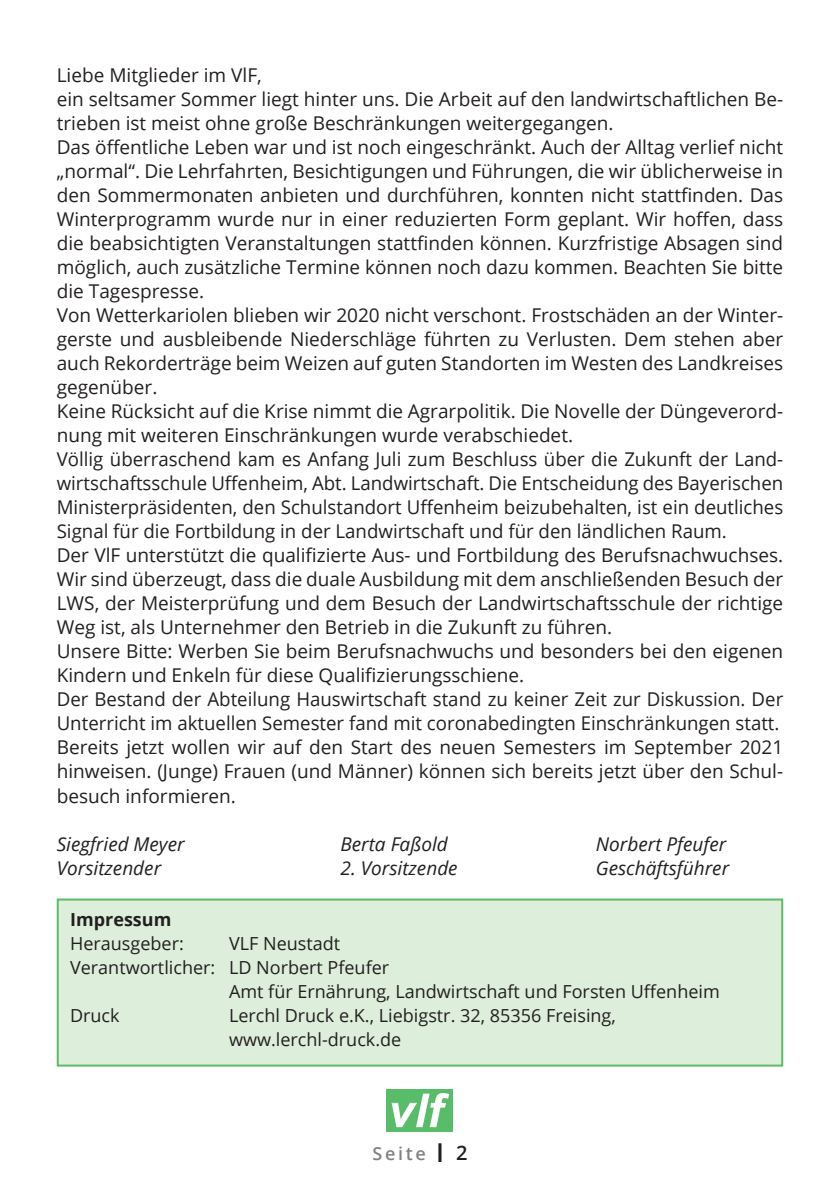
<style>
.page{position:relative;width:840px;height:1191px;background:#fff}
.page>*{position:absolute;margin:0;border:0;box-sizing:border-box;transform-origin:0 0}
.t1{font:19px/24px "Open Sans";color:#231f20}
.t2{font:italic 19px "Open Sans";color:#231f20}
.t3{font:18px/24px "Open Sans";color:#231f20}
.t4{font:700 18px "Open Sans";color:#231f20}
.t5{font:600 18px "Open Sans";letter-spacing:.15em;color:#808285}
.s1{font-size:26px;color:#231f20}
.s2{font-size:20px;color:#231f20}
</style>
<div class="page">
<div style="left:386px;top:1089px;width:67px;height:42px;background:#59bc68"></div>
<svg style="left:391px;top:1093px;width:58px;height:34px"></svg>
<div style="left:58px;top:899px;width:723px;height:166px;background:#ddeedb"></div>
<div style="left:57px;top:898px;width:725px;height:168px;border:2px solid #59bc68"></div>
<p class="t1" style="left:57px;top:63px;width:727px">Liebe Mitglieder im VlF,<br>ein seltsamer Sommer liegt hinter uns. Die Arbeit auf den landwirtschaftlichen Be&shy;trieben ist meist ohne große Beschränkungen weitergegangen.<br>Das öffentliche Leben war und ist noch eingeschränkt. Auch der Alltag verlief nicht „normal“. Die Lehrfahrten, Besichtigungen und Führungen, die wir üblicherweise in den Sommermonaten anbieten und durchführen, konnten nicht stattfinden. Das Winterprogramm wurde nur in einer reduzierten Form geplant. Wir hoffen, dass die beabsichtigten Veranstaltungen stattfinden können. Kurzfristige Absagen sind möglich, auch zusätzliche Termine können noch dazu kommen. Beachten Sie bitte die Tagespresse.<br>Von Wetterkariolen blieben wir 2020 nicht verschont. Frostschäden an der Winter&shy;gerste und ausbleibende Niederschläge führten zu Verlusten. Dem stehen aber auch Rekorderträge beim Weizen auf guten Standorten im Westen des Landkreises gegenüber.<br>Keine Rücksicht auf die Krise nimmt die Agrarpolitik. Die Novelle der Düngeverord&shy;nung mit weiteren Einschränkungen wurde verabschiedet.<br>Völlig überraschend kam es Anfang Juli zum Beschluss über die Zukunft der Land&shy;wirtschaftsschule Uffenheim, Abt. Landwirtschaft. Die Entscheidung des Bayerischen Ministerpräsidenten, den Schulstandort Uffenheim beizubehalten, ist ein deutliches Signal für die Fortbildung in der Landwirtschaft und für den ländlichen Raum.<br>Der VlF unterstützt die qualifizierte Aus- und Fortbildung des Berufsnachwuchses.<br>Wir sind überzeugt, dass die duale Ausbildung mit dem anschließenden Besuch der LWS, der Meisterprüfung und dem Besuch der Landwirtschaftsschule der richtige Weg ist, als Unternehmer den Betrieb in die Zukunft zu führen.<br>Unsere Bitte: Werben Sie beim Berufsnachwuchs und besonders bei den eigenen Kindern und Enkeln für diese Qualifizierungsschiene.<br>Der Bestand der Abteilung Hauswirtschaft stand zu keiner Zeit zur Diskussion. Der Unterricht im aktuellen Semester fand mit coronabedingten Einschränkungen statt.<br>Bereits jetzt wollen wir auf den Start des neuen Semesters im September 2021 hinweisen. (Junge) Frauen (und Männer) können sich bereits jetzt über den Schul&shy;besuch informieren.</p>
<p class="t2" style="left:57px;top:830px;width:129px">Siegfried Meyer</p>
<p class="t2" style="left:340px;top:830px;width:109px">Berta Faßold</p>
<p class="t2" style="left:595px;top:830px;width:132px">Norbert Pfeufer</p>
<p class="t2" style="left:57px;top:854px;width:106px">Vorsitzender</p>
<p class="t2" style="left:340px;top:854px;width:119px">2. Vorsitzende</p>
<p class="t2" style="left:595px;top:854px;width:135px">Geschäftsführer</p>
<p class="t4" style="left:70px;top:906px;width:103px">Impressum</p>
<p class="t3" style="left:70px;top:930px;width:115px">Herausgeber:</p>
<p class="t3" style="left:229px;top:930px;width:113px">VLF Neustadt</p>
<p class="t3" style="left:70px;top:954px;width:320px">Verantwortlicher: LD Norbert Pfeufer</p>
<p class="t3" style="left:229px;top:978px;width:492px">Amt für Ernährung, Landwirtschaft und Forsten Uffenheim</p>
<p class="t3" style="left:70px;top:1002px;width:51px">Druck</p>
<p class="t3" style="left:229px;top:1002px;width:388px">Lerchl Druck e.K., Liebigstr. 32, 85356 Freising, www.lerchl-druck.de</p>
<p class="t5" style="left:372px;top:1140px;width:97px">Seite <span class="s1">I</span> <span class="s2">2</span></p>
</div>
